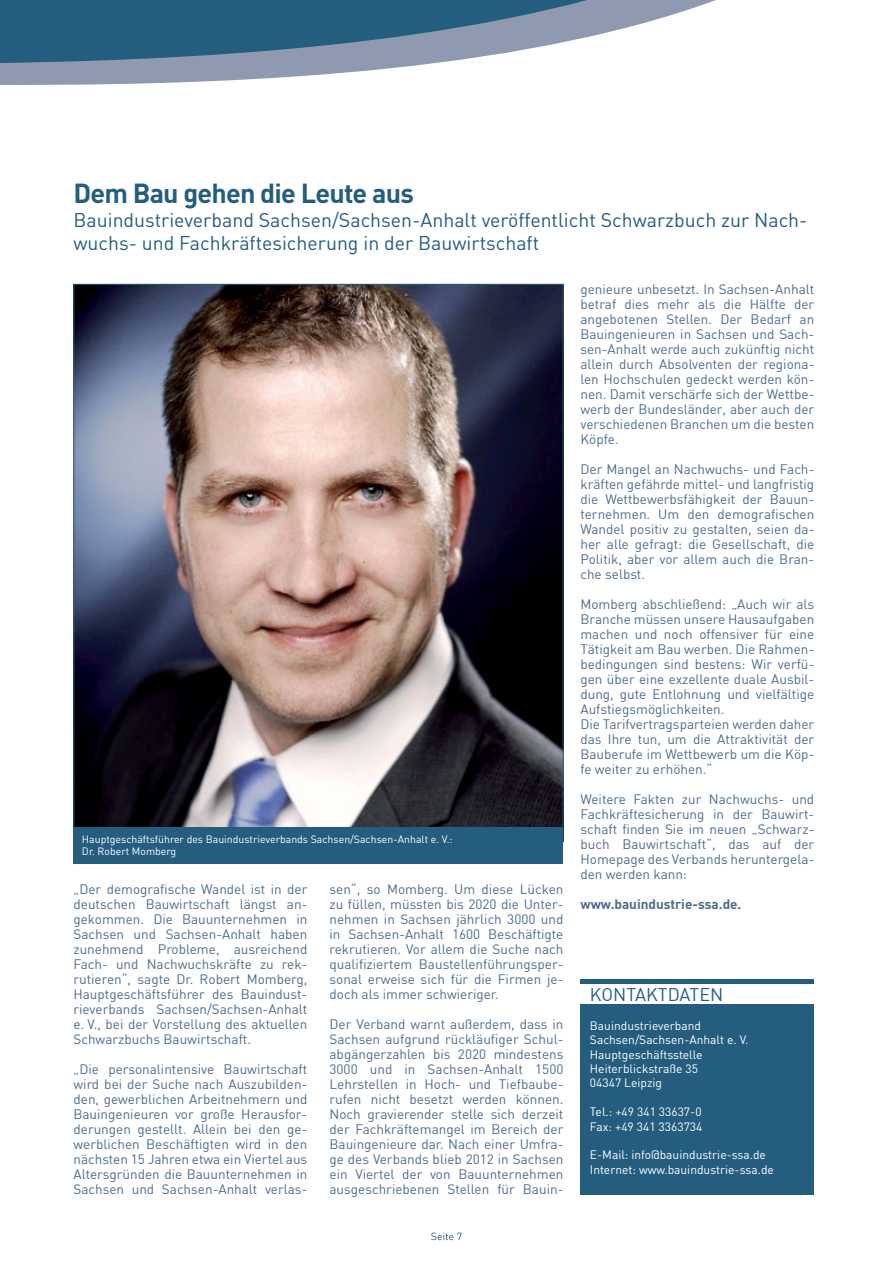
<style>
.page{position:relative;width:893px;height:1263px;background:#fff}
.page>*{position:absolute;margin:0;border:0;box-sizing:border-box;transform-origin:0 0}
.t1{font:700 27px "DIN";letter-spacing:-.03em;color:#255d7f}
.t2{font:19.5px/23.4px "DIN";color:#255d7f}
.t3{font:18px "DIN";color:#255d7f}
.t4{font:13.5px/15px "DIN";color:#4b6c8b;text-align:justify}
.t5{font:700 13.5px "DIN";color:#4b6c8b}
.t6{font:12px/14.4px "DIN";color:#fff}
.t7{font:10.5px/12.6px "DIN";color:#fff}
</style>
<div class="page">
<svg style="left:0;top:0;width:716px;height:85px"></svg>
<svg style="left:431px;top:1232px;width:31px;height:8px"></svg>
<div style="left:580px;top:1004px;width:234px;height:190px;background:#255d7f"></div>
<hr style="left:580px;top:980px;width:234px;height:4px;background:#255d7f">
<img style="left:75px;top:286px;width:486px;height:541px">
<div style="left:73px;top:827px;width:490px;height:37px;background:#255d7f"></div>
<h1 class="t1" style="left:73px;top:176px;width:342px">Dem Bau gehen die Leute aus</h1>
<h2 class="t2" style="left:73px;top:208px;width:735px">Bauindustrieverband Sachsen/Sachsen-Anhalt veröffentlicht Schwarzbuch zur Nach&shy;wuchs- und Fachkräftesicherung in der Bauwirtschaft</h2>
<p class="t7" style="left:82px;top:832px;width:372px">Hauptgeschäftsführer des Bauindustrieverbands Sachsen/Sachsen-Anhalt e. V.:<br>Dr. Robert Momberg</p>
<p class="t4" style="left:73px;top:881px;width:235px">„Der demografische Wandel ist in der deutschen Bauwirtschaft längst an&shy;gekommen. Die Bauunternehmen in Sachsen und Sachsen-Anhalt haben zunehmend Probleme, ausreichend Fach- und Nachwuchskräfte zu rek&shy;rutieren“, sagte Dr. Robert Momberg, Hauptgeschäftsführer des Bauindust&shy;rieverbands Sachsen/Sachsen-Anhalt e. V., bei der Vorstellung des aktuellen Schwarzbuchs Bauwirtschaft.</p>
<p class="t4" style="left:73px;top:1061px;width:235px">„Die personalintensive Bauwirtschaft wird bei der Suche nach Auszubilden&shy;den, gewerblichen Arbeitnehmern und Bauingenieuren vor große Herausfor&shy;derungen gestellt. Allein bei den ge&shy;werblichen Beschäftigten wird in den nächsten 15 Jahren etwa ein Viertel aus Altersgründen die Bauunternehmen in Sachsen und Sachsen-Anhalt verlas-</p>
<p class="t4" style="left:330px;top:881px;width:235px">sen“, so Momberg. Um diese Lücken zu füllen, müssten bis 2020 die Unter&shy;nehmen in Sachsen jährlich 3000 und in Sachsen-Anhalt 1600 Beschäftigte rekrutieren. Vor allem die Suche nach qualifiziertem Baustellenführungsper&shy;sonal erweise sich für die Firmen je&shy;doch als immer schwieriger.</p>
<p class="t4" style="left:330px;top:1016px;width:235px">Der Verband warnt außerdem, dass in Sachsen aufgrund rückläufiger Schul&shy;abgängerzahlen bis 2020 mindestens 3000 und in Sachsen-Anhalt 1500<br>Lehrstellen in Hoch- und Tiefbaube&shy;rufen nicht besetzt werden können.<br>Noch gravierender stelle sich derzeit der Fachkräftemangel im Bereich der Bauingenieure dar. Nach einer Umfra&shy;ge des Verbands blieb 2012 in Sachsen ein Viertel der von Bauunternehmen ausgeschriebenen Stellen für Bauin-</p>
<p class="t4" style="left:580px;top:282px;width:235px">genieure unbesetzt. In Sachsen-Anhalt betraf dies mehr als die Hälfte der angebotenen Stellen. Der Bedarf an Bauingenieuren in Sachsen und Sach&shy;sen-Anhalt werde auch zukünftig nicht allein durch Absolventen der regiona&shy;len Hochschulen gedeckt werden kön&shy;nen. Damit verschärfe sich der Wettbe&shy;werb der Bundesländer, aber auch der verschiedenen Branchen um die besten Köpfe.</p>
<p class="t4" style="left:580px;top:461px;width:235px">Der Mangel an Nachwuchs- und Fach&shy;kräften gefährde mittel- und langfristig die Wettbewerbsfähigkeit der Bauun&shy;ternehmen. Um den demografischen Wandel positiv zu gestalten, seien da&shy;her alle gefragt: die Gesellschaft, die Politik, aber vor allem auch die Bran&shy;che selbst.</p>
<p class="t4" style="left:580px;top:596px;width:235px;text-align:left">Momberg abschließend: „Auch wir als Branche müssen unsere Hausaufgaben machen und noch offensiver für eine Tätigkeit am Bau werben. Die Rahmen&shy;bedingungen sind bestens: Wir verfü&shy;gen über eine exzellente duale Ausbil&shy;dung, gute Entlohnung und vielfältige Aufstiegsmöglichkeiten.<br>Die Tarifvertragsparteien werden daher das Ihre tun, um die Attraktivität der Bauberufe im Wettbewerb um die Köp&shy;fe weiter zu erhöhen.“</p>
<p class="t4" style="left:580px;top:791px;width:235px">Weitere Fakten zur Nachwuchs- und Fachkräftesicherung in der Bauwirt&shy;schaft finden Sie im neuen „Schwarz&shy;buch Bauwirtschaft“, das auf der Homepage des Verbands heruntergela&shy;den werden kann:</p>
<p class="t5" style="left:580px;top:895px;width:163px">www.bauindustrie-ssa.de.</p>
<h3 class="t3" style="left:590px;top:983px;width:135px">KONTAKTDATEN</h3>
<p class="t6" style="left:590px;top:1018px;width:160px">Bauindustrieverband<br>Sachsen/Sachsen-Anhalt e. V.<br>Hauptgeschäftsstelle<br>Heiterblickstraße 35<br>04347 Leipzig</p>
<p class="t6" style="left:590px;top:1104px;width:114px">Tel.: +49 341 33637-0<br>Fax: +49 341 3363734</p>
<p class="t6" style="left:590px;top:1147px;width:185px">E-Mail: info@bauindustrie-ssa.de<br>Internet: www.bauindustrie-ssa.de</p>
</div>
